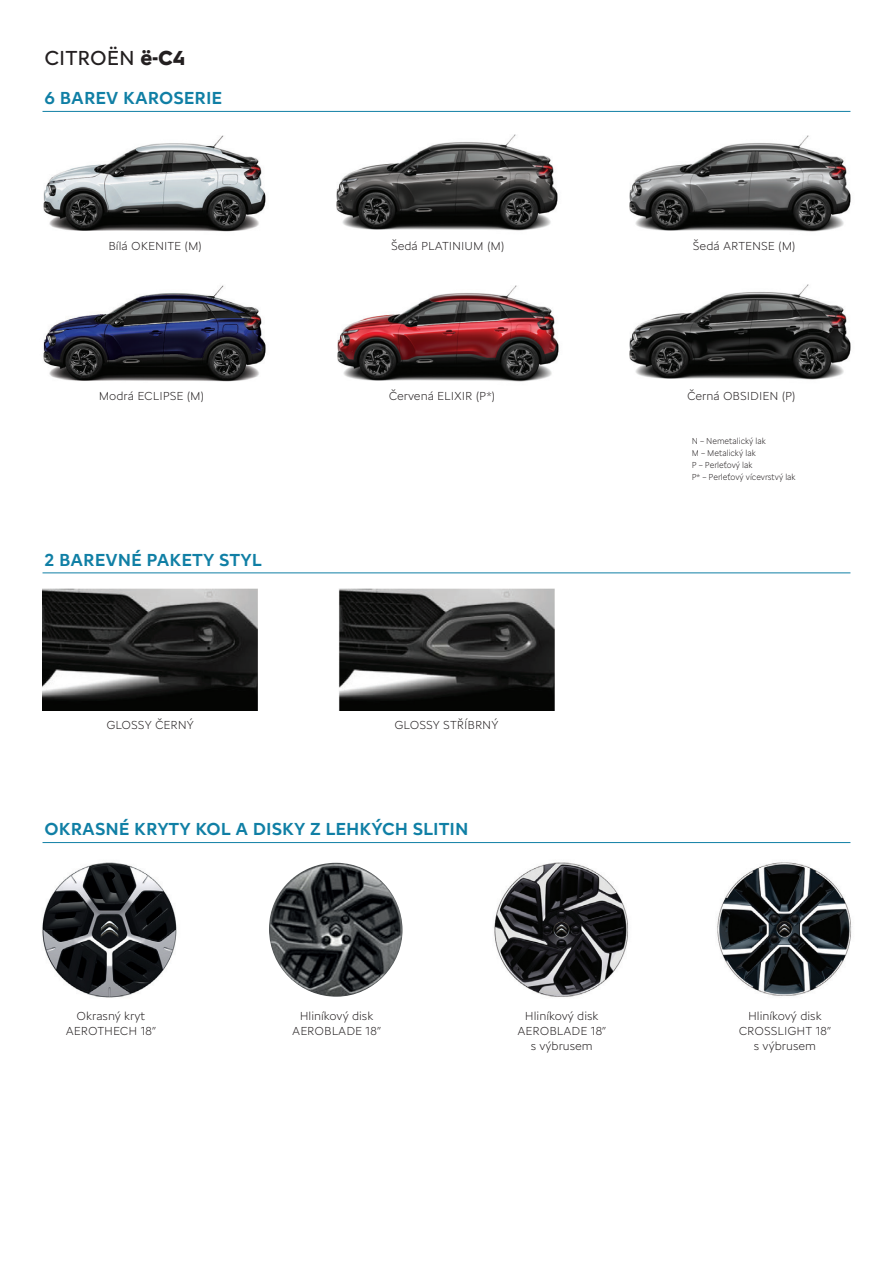
<style>
.page{position:relative;width:893px;height:1263px;background:#fff}
.page>*{position:absolute;margin:0;border:0;box-sizing:border-box;transform-origin:0 0}
.t1{font:21px "Citroen Type Latin";color:#231f20}
.t2{font:500 18px "Citroen Type Latin";color:#107fa5}
.t3{font:300 12px/15px "Citroen Type Latin";color:#231f20;text-align:center}
.t4{font:300 9px/12px "Citroen Type Latin";color:#231f20;scale:.92 1}
.s1{font-weight:700}
</style>
<div class="page">
<hr style="left:43px;top:111px;width:807px;height:1px;background:#107fa5">
<hr style="left:43px;top:572px;width:807px;height:1px;background:#107fa5">
<hr style="left:43px;top:842px;width:807px;height:1px;background:#107fa5">
<img style="left:43px;top:589px;width:215px;height:122px">
<img style="left:339px;top:589px;width:215px;height:122px">
<img style="left:717px;top:862px;width:135px;height:134px">
<img style="left:43px;top:135px;width:223px;height:97px">
<img style="left:43px;top:285px;width:223px;height:97px">
<img style="left:337px;top:285px;width:222px;height:97px">
<img style="left:629px;top:284px;width:222px;height:96px">
<img style="left:336px;top:134px;width:222px;height:97px">
<img style="left:629px;top:135px;width:222px;height:97px">
<img style="left:494px;top:862px;width:134px;height:135px">
<img style="left:269px;top:863px;width:134px;height:134px">
<img style="left:42px;top:862px;width:135px;height:136px">
<h1 class="t1" style="left:45px;top:42px;width:142px">CITROËN <span class="s1">ë-C4</span></h1>
<h2 class="t2" style="left:45px;top:85px;width:179px">6 BAREV KAROSERIE</h2>
<p class="t3" style="left:108px;top:238px;width:95px">Bílá OKENITE (M)</p>
<p class="t3" style="left:693px;top:238px;width:104px">Šedá ARTENSE (M)</p>
<p class="t3" style="left:391px;top:238px;width:115px">Šedá PLATINIUM (M)</p>
<p class="t3" style="left:99px;top:387px;width:107px">Modrá ECLIPSE (M)</p>
<p class="t3" style="left:389px;top:387px;width:108px">Červená ELIXIR (P*)</p>
<h2 class="t2" style="left:45px;top:546px;width:219px">2 BAREVNÉ PAKETY STYL</h2>
<p class="t3" style="left:106px;top:717px;width:89px">GLOSSY ČERNÝ</p>
<p class="t3" style="left:395px;top:717px;width:105px">GLOSSY STŘÍBRNÝ</p>
<h2 class="t2" style="left:45px;top:816px;width:13px">OKRASNÉ</h2>
<h2 class="t2" style="left:134px;top:816px;width:12px">KRYTY</h2>
<h2 class="t2" style="left:195px;top:816px;width:13px">KOL</h2>
<h2 class="t2" style="left:236px;top:816px;width:29px">A DISKY</h2>
<h2 class="t2" style="left:310px;top:816px;width:38px">Z LEHKÝ</h2>
<h2 class="t2" style="left:382px;top:816px;width:41px">CH SLITIN</h2>
<p class="t3" style="left:66px;top:1008px;width:92px">Okrasný kryt<br>AEROTHECH 18”</p>
<p class="t3" style="left:292px;top:1008px;width:90px">Hliníkový disk<br>AEROBLADE 18”</p>
<p class="t3" style="left:517px;top:1008px;width:90px">Hliníkový disk<br>AEROBLADE 18” s výbrusem</p>
<p class="t3" style="left:687px;top:387px;width:110px">Černá OBSIDIEN (P)</p>
<p class="t4" style="left:692px;top:434px;width:115px">N – Nemetalický lak<br>M – Metalický lak<br>P – Perleťový lak<br>P* – Perleťový vícevrstvý lak</p>
<p class="t3" style="left:739px;top:1008px;width:94px">Hliníkový disk<br>CROSSLIGHT 18” s výbrusem</p>
</div>
